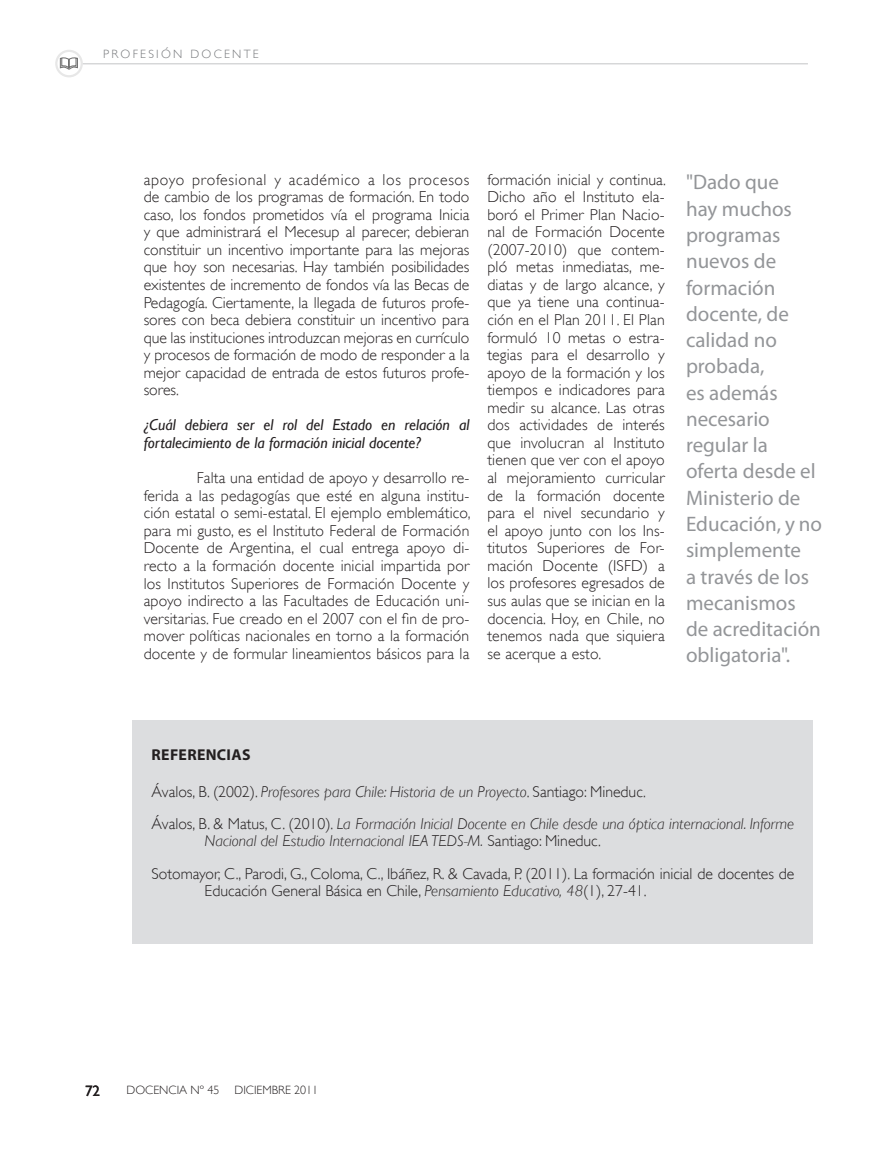
<style>
.page{position:relative;width:893px;height:1149px;background:#fff}
.page>*{position:absolute;margin:0;border:0;box-sizing:border-box;transform-origin:0 0}
.destacado2{font:21px/26.2px "Myriad Pro";color:#939598}
.t1{font:300 15.75px/17.5px "Gill Sans";color:#231f20;text-align:justify}
.t2{font:italic 300 15.75px/17.2px "Gill Sans";color:#231f20}
.t3{font:italic 15.75px/17.5px "Gill Sans";color:#231f20}
.subtitulo1{font:700 15.75px "Myriad Pro";letter-spacing:.02em;color:#231f20}
.t4{font:15px "Gill Sans";color:#231f20}
.t5{font:300 12px "Gill Sans";color:#231f20}
.t6{font:300 12px "Gill Sans";letter-spacing:.19em;color:#76787b}
.s1{font-style:normal}
.s2{font-style:italic}
</style>
<div class="page">
<svg style="left:59px;top:57px;width:19px;height:13px"></svg>
<div style="left:55px;top:50px;width:28px;height:27px;border:2px solid #d4d4d4;border-radius:50%"></div>
<hr style="left:83px;top:64px;width:725px;height:1px;background:#939598">
<div style="left:133px;top:719px;width:680px;height:223px;background:#dcdddf"></div>
<p class="t6" style="left:103px;top:47px;width:157px">PROFESIÓN DOCENTE</p>
<p class="t1" style="left:144px;top:170px;width:327px">apoyo profesional y académico a los procesos de cambio de los programas de formación. En todo caso, los fondos prometidos vía el programa Inicia y que administrará el Mecesup al parecer, debieran constituir un incentivo importante para las mejoras que hoy son necesarias. Hay también posibilidades existentes de incremento de fondos vía las Becas de Pedagogía. Ciertamente, la llegada de futuros profe&shy;sores con beca debiera constituir un incentivo para que las instituciones introduzcan mejoras en currículo y procesos de formación de modo de responder a la mejor capacidad de entrada de estos futuros profe&shy;sores.</p>
<p class="t3" style="left:144px;top:416px;width:327px">¿Cuál debiera ser el rol del Estado en relación al fortalecimiento de la formación inicial docente?</p>
<p class="t1" style="left:144px;top:469px;width:328px;text-indent:53px">Falta una entidad de apoyo y desarrollo re&shy;ferida a las pedagogías que esté en alguna institu&shy;ción estatal o semi-estatal. El ejemplo emblemático, para mi gusto, es el Instituto Federal de Formación Docente de Argentina, el cual entrega apoyo di&shy;recto a la formación docente inicial impartida por los Institutos Superiores de Formación Docente y apoyo indirecto a las Facultades de Educación uni&shy;versitarias. Fue creado en el 2007 con el fin de pro&shy;mover políticas nacionales en torno a la formación docente y de formular lineamientos básicos para la</p>
<p class="t1" style="left:487px;top:170px;width:180px">formación inicial y continua.<br>Dicho año el Instituto ela&shy;boró el Primer Plan Nacio&shy;nal de Formación Docente (2007-2010) que contem&shy;pló metas inmediatas, me&shy;diatas y de largo alcance, y que ya tiene una continua&shy;ción en el Plan 2011. El Plan formuló 10 metas o estra&shy;tegias para el desarrollo y apoyo de la formación y los tiempos e indicadores para medir su alcance. Las otras dos actividades de interés que involucran al Instituto tienen que ver con el apoyo al mejoramiento curricular de la formación docente para el nivel secundario y el apoyo junto con los Ins&shy;titutos Superiores de For&shy;mación Docente (ISFD) a los profesores egresados de sus aulas que se inician en la docencia. Hoy, en Chile, no tenemos nada que siquiera se acerque a esto.</p>
<p class="destacado2" style="left:686px;top:169px;width:138px">"Dado que<br>hay muchos programas nuevos de formación docente, de calidad no probada,<br>es además necesario regular la oferta desde el<br>Ministerio de<br>Educación, y no simplemente<br>a través de los mecanismos de acreditación obligatoria".</p>
<p class="subtitulo1" style="left:152px;top:744px;width:100px">REFERENCIAS</p>
<p class="t2" style="left:151px;top:782px;width:496px"><span class="s1">Ávalos, B. (2002).</span> Profesores para Chile: Historia de un Proyecto<span class="s1">. Santiago: Mineduc.</span></p>
<p class="t2" style="left:205px;top:814px;width:591px;text-indent:-53px"><span class="s1">Ávalos, B. &amp; Matus, C. (2010).</span> La Formación Inicial Docente en Chile desde una óptica internacional. Informe<br>Nacional del Estudio Internacional IEA TEDS-M. <span class="s1">Santiago: Mineduc.</span></p>
<p class="t1" style="left:205px;top:864px;width:591px;text-indent:-53px">Sotomayor, C., Parodi, G., Coloma, C., Ibáñez, R. &amp; Cavada, P. (2011). La formación inicial de docentes de<br>Educación General Básica en Chile, <span class="s2">Pensamiento Educativo, 48</span>(1), 27-41.</p>
<p class="t4" style="left:85px;top:1081px;width:16px">72</p>
<p class="t5" style="left:127px;top:1082px;width:94px">DOCENCIA Nº 45</p>
<p class="t5" style="left:235px;top:1082px;width:85px">DICIEMBRE 2011</p>
</div>
